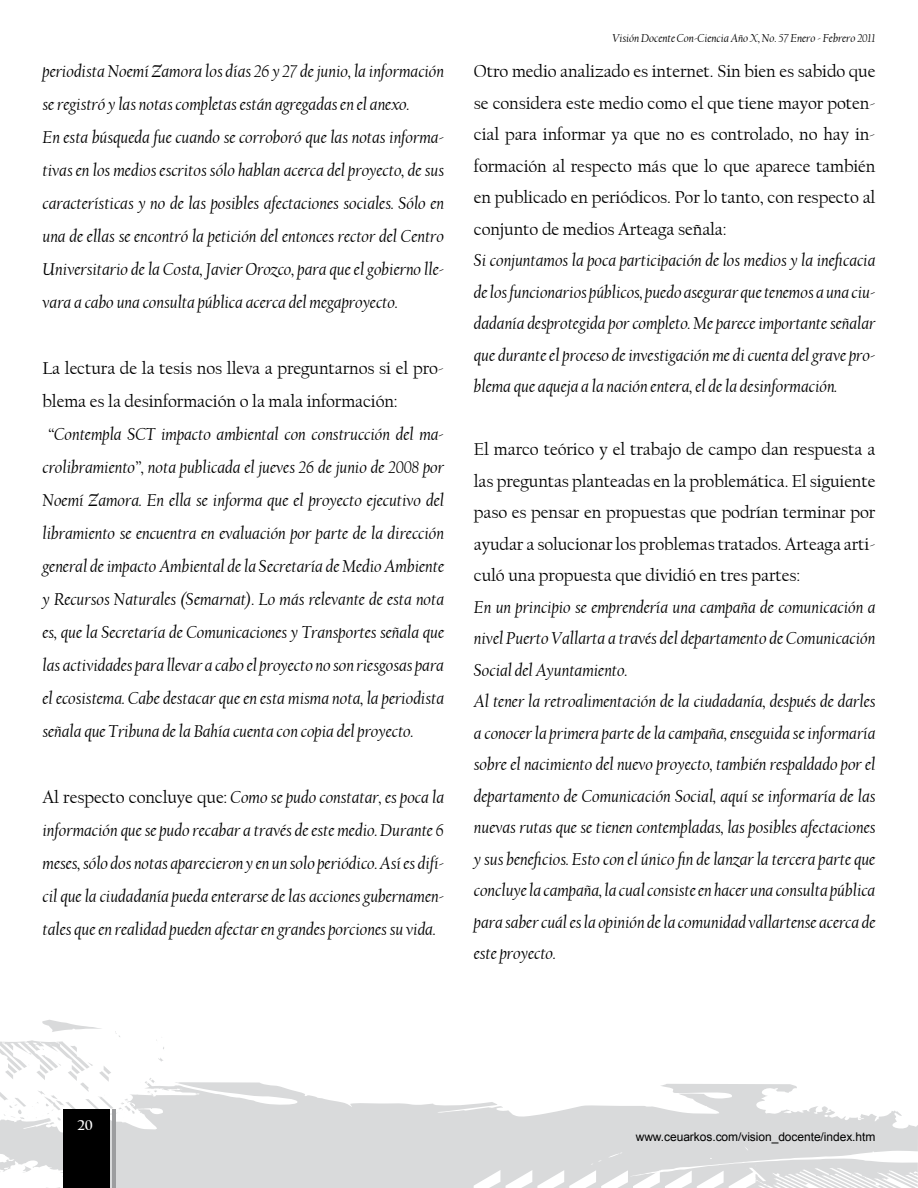
<style>
.page{position:relative;width:918px;height:1188px;background:#fff}
.page>*{position:absolute;margin:0;border:0;box-sizing:border-box;transform-origin:0 0}
.t1{font:italic 18px/33px "Californian FB";letter-spacing:-.005em;color:#000;text-align:justify}
.t2{font:18px/31.5px "Californian FB";letter-spacing:-.005em;color:#000;text-align:justify}
.t3{font:700 15px "Californian FB";color:#fff}
.t4{font:italic 12px "Californian FB";letter-spacing:-.005em;color:#000}
.t5{font:12px "Arial";letter-spacing:-.005em;color:#000}
.s1{font-style:normal}
</style>
<div class="page">
<svg style="left:0;top:1082px;width:917px;height:106px;fill:#d9dadb"></svg>
<svg style="left:474px;top:1146px;width:292px;height:42px"></svg>
<svg style="left:0;top:1020px;width:166px;height:105px"></svg>
<div style="left:64px;top:1110px;width:46px;height:78px;background:#000"></div>
<hr style="left:113px;top:1110px;width:3px;height:78px;background:#9c9d9f">
<svg style="left:917px;top:1125px;width:1px;height:62px"></svg>
<p class="t1" style="left:43px;top:55px;width:403px;text-align:left">periodista Noemí Zamora los días 26 y 27 de junio, la información se registró y las notas completas están agregadas en el anexo.<br>En esta búsqueda fue cuando se corroboró que las notas informa&shy;tivas en los medios escritos sólo hablan acerca del proyecto, de sus características y no de las posibles afectaciones sociales. Sólo en una de ellas se encontró la petición del entonces rector del Centro Universitario de la Costa, Javier Orozco, para que el gobierno lle&shy;vara a cabo una consulta pública acerca del megaproyecto.</p>
<p class="t2" style="left:43px;top:352px;width:403px;line-height:33px">La lectura de la tesis nos lleva a preguntarnos si el pro&shy;blema es la desinformación o la mala información:</p>
<p class="t1" style="left:43px;top:418px;width:403px;text-indent:6px">“Contempla SCT impacto ambiental con construcción del ma&shy;crolibramiento”, nota publicada el jueves 26 de junio de 2008 por Noemí Zamora. En ella se informa que el proyecto ejecutivo del libramiento se encuentra en evaluación por parte de la dirección general de impacto Ambiental de la Secretaría de Medio Ambiente y Recursos Naturales (Semarnat). Lo más relevante de esta nota es, que la Secretaría de Comunicaciones y Transportes señala que las actividades para llevar a cabo el proyecto no son riesgosas para el ecosistema. Cabe destacar que en esta misma nota, la periodista señala que Tribuna de la Bahía cuenta con copia del proyecto.</p>
<p class="t1" style="left:43px;top:781px;width:403px"><span class="s1">Al respecto concluye que:</span> Como se pudo constatar, es poca la información que se pudo recabar a través de este medio. Durante 6 meses, sólo dos notas aparecieron y en un solo periódico. Así es difí&shy;cil que la ciudadanía pueda enterarse de las acciones gubernamen&shy;tales que en realidad pueden afectar en grandes porciones su vida.</p>
<p class="t4" style="left:612px;top:31px;width:265px">Visión Docente Con-Ciencia Año X, No. 57 Enero - Febrero 2011</p>
<p class="t2" style="left:474px;top:56px;width:403px">Otro medio analizado es internet. Sin bien es sabido que se considera este medio como el que tiene mayor poten&shy;cial para informar ya que no es controlado, no hay in&shy;formación al respecto más que lo que aparece también en publicado en periódicos. Por lo tanto, con respecto al conjunto de medios Arteaga señala:</p>
<p class="t1" style="left:474px;top:245px;width:403px;line-height:31.5px">Si conjuntamos la poca participación de los medios y la ineficacia de los funcionarios públicos, puedo asegurar que tenemos a una ciu&shy;dadanía desprotegida por completo. Me parece importante señalar que durante el proceso de investigación me di cuenta del grave pro&shy;blema que aqueja a la nación entera, el de la desinformación.</p>
<p class="t2" style="left:474px;top:434px;width:403px">El marco teórico y el trabajo de campo dan respuesta a las preguntas planteadas en la problemática. El siguiente paso es pensar en propuestas que podrían terminar por ayudar a solucionar los problemas tratados. Arteaga arti&shy;culó una propuesta que dividió en tres partes:</p>
<p class="t1" style="left:474px;top:591px;width:403px;line-height:31.5px;text-align:left">En un principio se emprendería una campaña de comunicación a nivel Puerto Vallarta a través del departamento de Comunicación Social del Ayuntamiento.<br>Al tener la retroalimentación de la ciudadanía, después de darles a conocer la primera parte de la campaña, enseguida se informaría sobre el nacimiento del nuevo proyecto, también respaldado por el departamento de Comunicación Social, aquí se informaría de las nuevas rutas que se tienen contempladas, las posibles afectaciones y sus beneficios. Esto con el único fin de lanzar la tercera parte que concluye la campaña, la cual consiste en hacer una consulta pública para saber cuál es la opinión de la comunidad vallartense acerca de este proyecto.</p>
<p class="t3" style="left:77px;top:1117px;width:17px">20</p>
<p class="t5" style="left:636px;top:1129px;width:241px">www.ceuarkos.com/vision_docente/index.htm</p>
</div>
